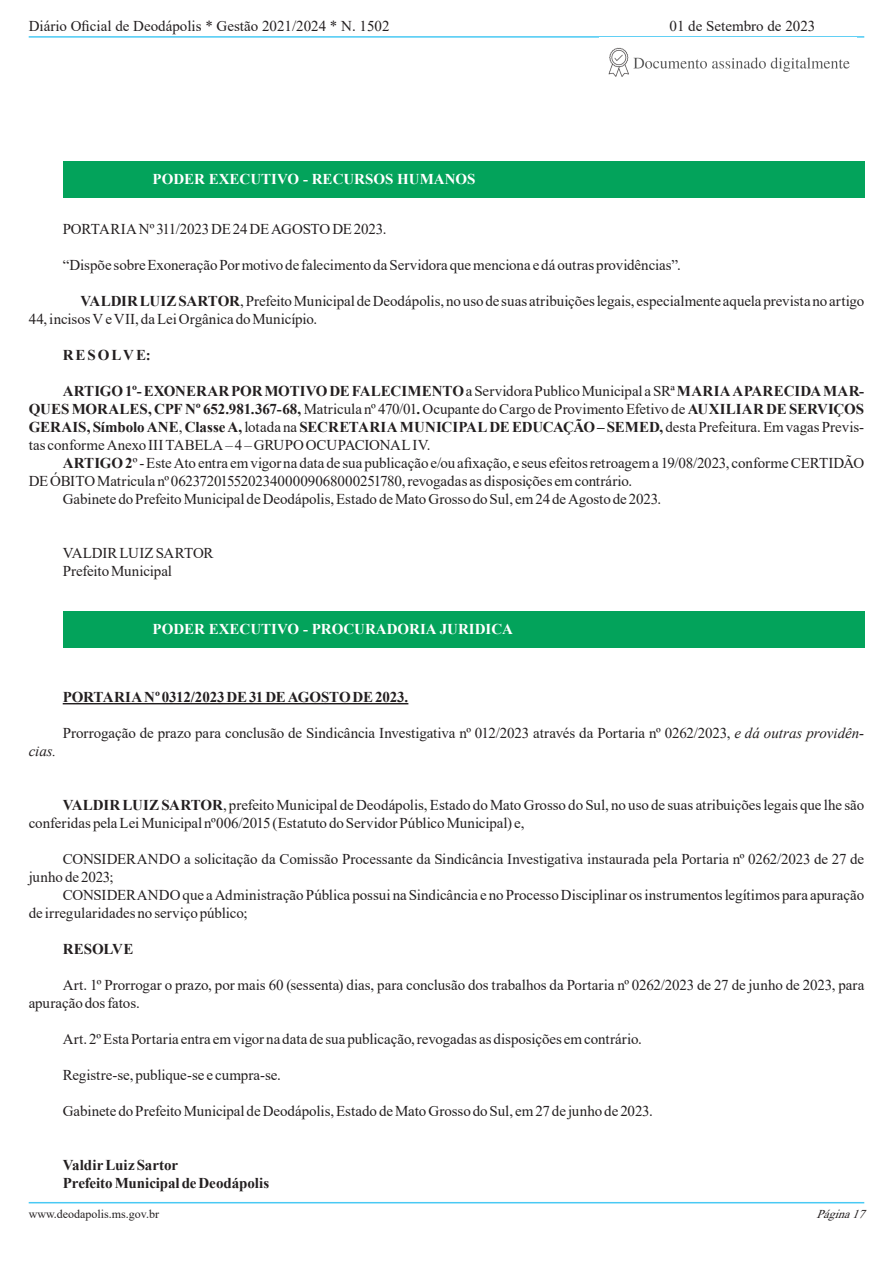
<style>
.page{position:relative;width:893px;height:1263px;background:#fff}
.page>*{position:absolute;margin:0;border:0;box-sizing:border-box;transform-origin:0 0}
.Estilo_MPE_4{font:15px/18px "Times New Roman";letter-spacing:-.005em;color:#231f20}
.Estilo_MPE_4-2{font:700 15px/18px "Times New Roman";letter-spacing:-.005em;color:#231f20;text-align:justify}
.t1{font:700 15px "Times New Roman";color:#fff}
.Estilo_MPE_4-3{font:italic 15px "Times New Roman";color:#231f20}
.t2{font:12px "Times New Roman";color:#231f20}
.t3{font:italic 12px "Times New Roman";color:#231f20}
.s1{font-weight:700}
.s2{font-weight:400}
.s3{font-style:italic}
</style>
<div class="page">
<hr style="left:29px;top:36px;width:835px;height:2px;background:#49c9f4">
<hr style="left:29px;top:1202px;width:835px;height:1px;background:#49c9f4">
<img style="left:608px;top:47px;width:242px;height:30px">
<hr style="left:63px;top:703px;width:345px;height:1px;background:#231f20">
<div style="left:63px;top:161px;width:801px;height:37px;background:#03a35b"></div>
<div style="left:63px;top:611px;width:801px;height:37px;background:#03a35b"></div>
<p class="Estilo_MPE_4" style="left:29px;top:17px;width:362px">Diário Oficial de Deodápolis * Gestão 2021/2024 * N. 1502</p>
<p class="Estilo_MPE_4" style="left:669px;top:17px;width:147px">01 de Setembro de 2023</p>
<p class="t1" style="left:153px;top:169px;width:325px">PODER EXECUTIVO - RECURSOS HUMANOS</p>
<p class="Estilo_MPE_4" style="left:63px;top:220px;width:325px">PORTARIA Nº 311/2023 DE 24 DE AGOSTO DE 2023.</p>
<p class="Estilo_MPE_4" style="left:63px;top:256px;width:620px">“Dispõe sobre Exoneração Por motivo de falecimento da Servidora que menciona e dá outras providências”.</p>
<p class="Estilo_MPE_4" style="left:29px;top:292px;width:837px;text-indent:52px"><span class="s1">VALDIR LUIZ SARTOR</span>, Prefeito Municipal de Deodápolis, no uso de suas atribuições legais, especialmente aquela prevista no artigo<br>44, incisos V e VII, da Lei Orgânica do Município.</p>
<p class="Estilo_MPE_4-2" style="left:63px;top:346px;width:89px">R E S O L V E:</p>
<p class="Estilo_MPE_4-2" style="left:29px;top:382px;width:837px;text-indent:34px">ARTIGO 1º- EXONERAR POR MOTIVO DE FALECIMENTO <span class="s2">aServidora Publico Municipal a SRª</span> MARIA APARECIDA MAR-QUES MORALES, CPF Nº 652.981.367-68, <span class="s2">Matricula nº 470/01</span>. <span class="s2">Ocupante do Cargo de Provimento Efetivo de</span> AUXILIAR DE SERVIÇOS GERAIS, Símbolo ANE<span class="s2">,</span> Classe A, <span class="s2">lotada na</span> SECRETARIA MUNICIPAL DE EDUCAÇÃO – SEMED, <span class="s2">desta Prefeitura. Em vagas Previs&shy;tas conforme Anexo III TABELA – 4 – GRUPO OCUPACIONAL IV.</span></p>
<p class="Estilo_MPE_4" style="left:29px;top:454px;width:837px;text-indent:34px"><span class="s1">ARTIGO 2</span>º - Este Ato entra em vigor na data de sua publicação e/ou afixação, e seus efeitos retroagem a 19/08/2023, conforme CERTIDÃO<br>DE ÓBITO Matricula nº 06237201552023400009068000251780, revogadas as disposições em contrário.</p>
<p class="Estilo_MPE_4" style="left:63px;top:490px;width:600px">Gabinete do Prefeito Municipal de Deodápolis, Estado de Mato Grosso do Sul, em 24 de Agosto de 2023.</p>
<p class="Estilo_MPE_4" style="left:63px;top:544px;width:152px">VALDIR LUIZ SARTOR</p>
<p class="Estilo_MPE_4" style="left:63px;top:562px;width:111px">Prefeito Municipal</p>
<p class="t1" style="left:153px;top:619px;width:362px">PODER EXECUTIVO - PROCURADORIA JURIDICA</p>
<p class="Estilo_MPE_4-3" style="left:29px;top:741px;width:29px">cias.</p>
<p class="Estilo_MPE_4-2" style="left:63px;top:688px;width:347px">PORTARIA Nº 0312/2023 DE 31 DE AGOSTO DE 2023.</p>
<p class="Estilo_MPE_4" style="left:63px;top:724px;width:803px">Prorrogação de prazo para conclusão de Sindicância Investigativa nº 012/2023 através da Portaria nº 0262/2023, <span class="s3">e dá outras providên-</span></p>
<p class="Estilo_MPE_4" style="left:29px;top:796px;width:837px;text-indent:34px"><span class="s1">VALDIR LUIZ SARTOR</span>, prefeito Municipal de Deodápolis, Estado do Mato Grosso do Sul, no uso de suas atribuições legais que lhe são conferidas pela Lei Municipal nº006/2015 (Estatuto do Servidor Público Municipal) e,</p>
<p class="Estilo_MPE_4" style="left:29px;top:850px;width:837px;text-indent:34px">CONSIDERANDO a solicitação da Comissão Processante da Sindicância Investigativa instaurada pela Portaria nº 0262/2023 de 27 de junho de 2023;</p>
<p class="Estilo_MPE_4" style="left:29px;top:886px;width:837px;text-indent:34px">CONSIDERANDO que a Administração Pública possui na Sindicância e no Processo Disciplinar os instrumentos legítimos para apuração de irregularidades no serviço público;</p>
<p class="Estilo_MPE_4-2" style="left:63px;top:940px;width:72px">RESOLVE</p>
<p class="Estilo_MPE_4" style="left:29px;top:976px;width:837px;text-indent:34px">Art. 1º Prorrogar o prazo, por mais 60 (sessenta) dias, para conclusão dos trabalhos da Portaria nº 0262/2023 de 27 de junho de 2023, para apuração dos fatos.</p>
<p class="Estilo_MPE_4" style="left:63px;top:1030px;width:581px">Art. 2º Esta Portaria entra em vigor na data de sua publicação, revogadas as disposições em contrário.</p>
<p class="Estilo_MPE_4" style="left:63px;top:1066px;width:220px">Registre-se, publique-se e cumpra-se.</p>
<p class="Estilo_MPE_4" style="left:63px;top:1102px;width:592px">Gabinete do Prefeito Municipal de Deodápolis, Estado de Mato Grosso do Sul, em 27 de junho de 2023.</p>
<p class="Estilo_MPE_4-2" style="left:63px;top:1156px;width:117px">Valdir Luiz Sartor</p>
<p class="Estilo_MPE_4-2" style="left:63px;top:1174px;width:208px">Prefeito Municipal de Deodápolis</p>
<p class="t2" style="left:29px;top:1206px;width:132px">www.deodapolis.ms.gov.br</p>
<p class="t3" style="left:817px;top:1206px;width:55px">Página17</p>
</div>
